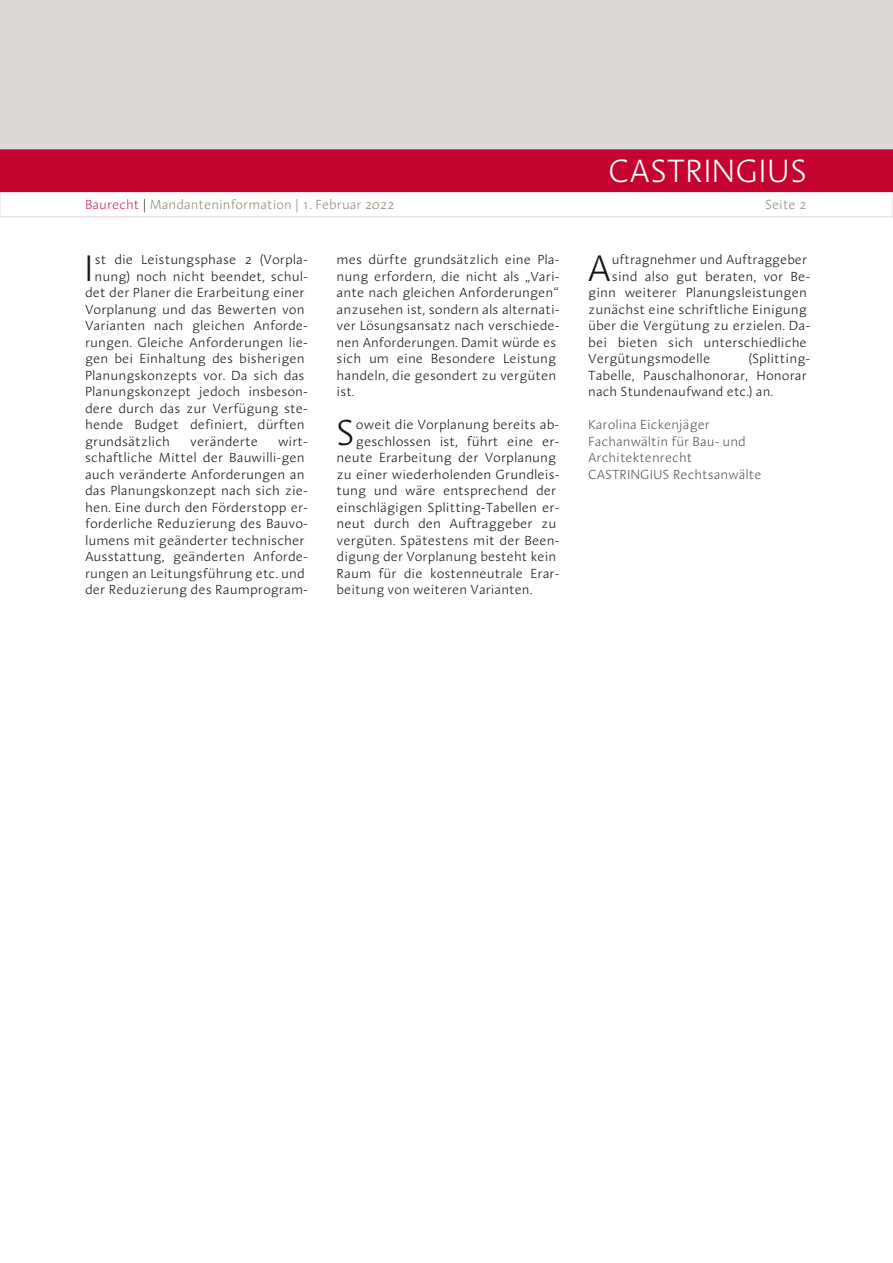
<style>
.page{position:relative;width:893px;height:1263px;background:#fff}
.page>*{position:absolute;margin:0;border:0;box-sizing:border-box;transform-origin:0 0}
.t1{font:300 37.95px "Aroma LT";color:#181715}
.t2{font:300 37.05px "Aroma LT";color:#181715}
.t3{font:300 33px "Aroma LT";color:#fff}
.t4{font:300 13.5px/16.5px "Aroma LT";letter-spacing:.005em;color:#181715}
.t5{font:300 13.5px/16.5px "Aroma LT";color:#565655}
.t6{font:300 13.5px "Aroma LT";letter-spacing:.005em;color:#918b73}
.s1{color:#d02c51}
.s2{color:#181715}
</style>
<div class="page">
<div style="left:0;top:191px;width:893px;height:26px;border:1px solid #ded9d7"></div>
<div style="left:0;top:149px;width:893px;height:42px;background:#c4032e"></div>
<div style="left:0;top:148px;width:893px;height:44px;border:2px solid #c4032e"></div>
<div style="left:0;top:0;width:893px;height:149px;background:#ded9d7"></div>
<h3 class="t3" style="left:609px;top:150px;width:200px">CASTRINGIUS</h3>
<p class="t6" style="left:85px;top:196px;width:311px"><span class="s1">Baurecht</span> <span class="s2">|</span> Mandanteninformation | 1. Februar 2022</p>
<p class="t6" style="left:765px;top:196px;width:43px">Seite 2</p>
<h1 class="t1" style="left:84px;top:244px;width:11px">I</h1>
<p class="t4" style="left:95px;top:251px;width:215px">st die Leistungsphase 2 (Vorpla-</p>
<p class="t4" style="left:95px;top:267px;width:215px">nung) noch nicht beendet, schul-</p>
<p class="t4" style="left:85px;top:284px;width:221px">det der Planer die Erarbeitung einer</p>
<p class="t4" style="left:85px;top:300px;width:221px">Vorplanung und das Bewerten von</p>
<p class="t4" style="left:85px;top:317px;width:224px">Varianten nach gleichen Anforde-</p>
<p class="t4" style="left:85px;top:333px;width:224px">rungen. Gleiche Anforderungen lie-</p>
<p class="t4" style="left:85px;top:350px;width:221px">gen bei Einhaltung des bisherigen</p>
<p class="t4" style="left:85px;top:366px;width:221px">Planungskonzepts vor. Da sich das</p>
<p class="t4" style="left:85px;top:383px;width:224px">Planungskonzept jedoch insbeson-</p>
<p class="t4" style="left:85px;top:399px;width:224px">dere durch das zur Verfügung ste-</p>
<p class="t4" style="left:85px;top:416px;width:221px">hende Budget definiert, dürften</p>
<p class="t4" style="left:85px;top:432px;width:87px">grundsätzlich</p>
<p class="t4" style="left:190px;top:432px;width:69px">veränderte</p>
<p class="t4" style="left:85px;top:432px;width:224px;text-indent:193px">wirt&shy;schaftliche Mittel der Bauwilli-gen auch veränderte Anforderungen an das Planungskonzept nach sich zie&shy;hen. Eine durch den Förderstopp er&shy;forderliche Reduzierung des Bauvo&shy;lumens mit geänderter technischer<br>Ausstattung, geänderten Anforde&shy;rungen an Leitungsführung etc. und der Reduzierung des Raumprogram-</p>
<p class="t4" style="left:337px;top:251px;width:224px">mes dürfte grundsätzlich eine Pla&shy;nung erfordern, die nicht als „Vari&shy;ante nach gleichen Anforderungen“ anzusehen ist, sondern als alternati&shy;ver Lösungsansatz nach verschiede&shy;nen Anforderungen. Damit würde es sich um eine Besondere Leistung handeln, die gesondert zu vergüten ist.</p>
<h2 class="t2" style="left:336px;top:410px;width:21px">S</h2>
<p class="t4" style="left:356px;top:416px;width:205px">oweit die Vorplanung bereits ab-</p>
<p class="t4" style="left:356px;top:432px;width:205px">geschlossen ist, führt eine er-</p>
<p class="t4" style="left:337px;top:449px;width:221px">neute Erarbeitung der Vorplanung</p>
<p class="t4" style="left:337px;top:465px;width:224px">zu einer wiederholenden Grundleis-</p>
<p class="t4" style="left:337px;top:482px;width:221px">tung und wäre entsprechend der</p>
<p class="t4" style="left:337px;top:498px;width:224px">einschlägigen Splitting-Tabellen er-</p>
<p class="t4" style="left:337px;top:515px;width:221px">neut durch den Auftraggeber zu</p>
<p class="t4" style="left:337px;top:531px;width:224px">vergüten. Spätestens mit der Been-</p>
<p class="t4" style="left:337px;top:548px;width:221px">digung der Vorplanung besteht kein</p>
<p class="t4" style="left:337px;top:564px;width:224px">Raum für die kostenneutrale Erar-</p>
<p class="t4" style="left:337px;top:581px;width:197px">beitung von weiteren Varianten.</p>
<h1 class="t1" style="left:587px;top:244px;width:25px">A</h1>
<p class="t4" style="left:612px;top:251px;width:197px">uftragnehmer und Auftraggeber</p>
<p class="t4" style="left:612px;top:267px;width:200px">sind also gut beraten, vor Be-</p>
<p class="t4" style="left:588px;top:284px;width:220px">ginn weiterer Planungsleistungen</p>
<p class="t4" style="left:588px;top:300px;width:220px">zunächst eine schriftliche Einigung</p>
<p class="t4" style="left:588px;top:317px;width:223px">über die Vergütung zu erzielen. Da-</p>
<p class="t4" style="left:588px;top:333px;width:220px">bei bieten sich unterschiedliche</p>
<p class="t4" style="left:588px;top:350px;width:124px">Vergütungsmodelle</p>
<p class="t4" style="left:588px;top:350px;width:223px;text-indent:160px">(Splitting-<br>Tabelle, Pauschalhonorar, Honorar nach Stundenaufwand etc.) an.</p>
<p class="t5" style="left:588px;top:416px;width:175px">Karolina Eickenjäger<br>Fachanwältin für Bau- und<br>Architektenrecht<br>CASTRINGIUS Rechtsanwälte</p>
</div>
